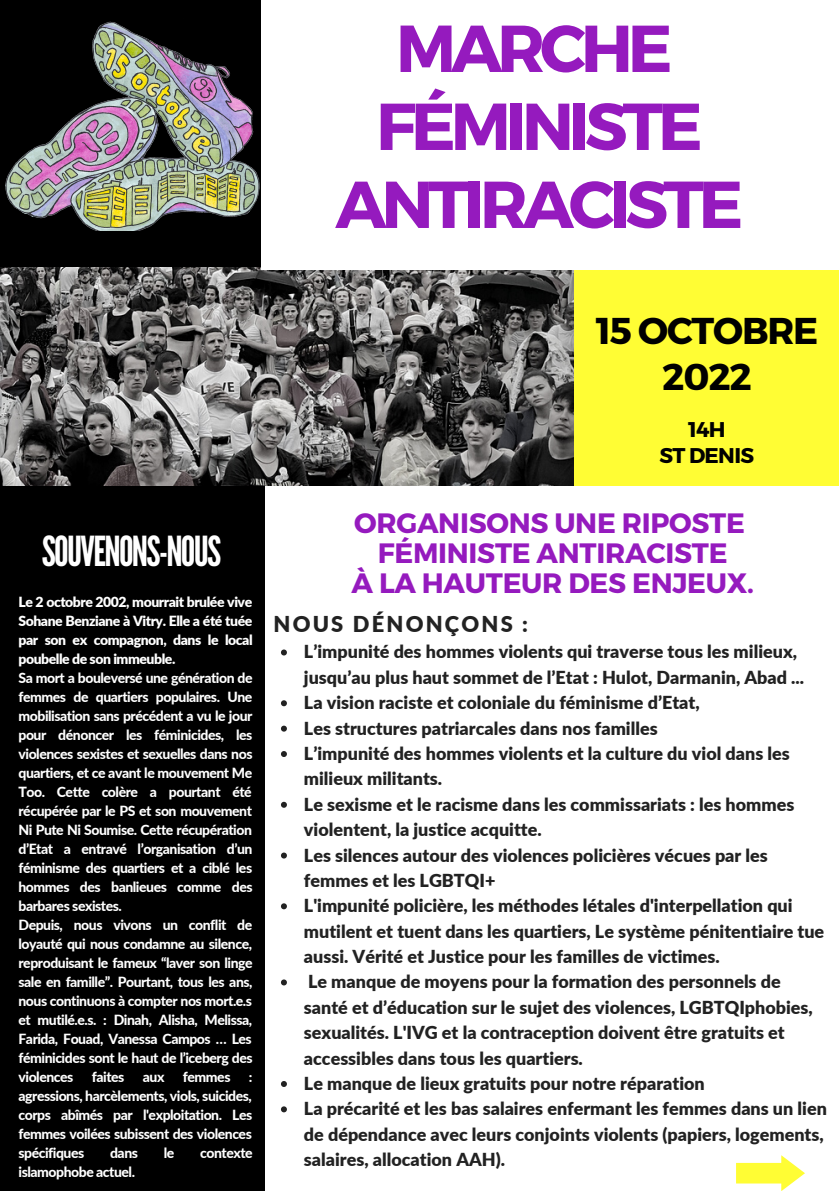
<style>
.page{position:relative;width:839px;height:1191px;background:#fff}
.page>*{position:absolute;margin:0;border:0;box-sizing:border-box;transform-origin:0 0}
.t1{font:700 66.2px/78px "Montserrat";letter-spacing:-.075em;color:#951abe;text-align:center}
.t2{font:41.4px "League Gothic";letter-spacing:-.04em;color:#fff}
.t3{font:700 37.2px/46.6px "Montserrat";letter-spacing:-.035em;color:#000;text-align:center}
.t4{font:700 28px/30px "Montserrat";letter-spacing:-.01em;color:#951abe;text-align:center}
.t5{font:900 21.8px "Lato";letter-spacing:.1em;color:#222}
.t6{font:700 21.2px/26.6px "Montserrat";letter-spacing:-.035em;color:#000;text-align:center}
.t7{font:900 18px/25.4px "Lato";color:#222}
.t8{font:800 14px/19px "Lato";letter-spacing:-.035em;color:#fff}
.t9{font:900 14px/19px "Lato";letter-spacing:-.035em;color:#fff;text-align:justify}
</style>
<div class="page">
<div style="left:0;top:0;width:264px;height:1191px;background:#000"></div>
<svg style="left:0;top:268px;width:574px;height:217px;background:#616060"></svg>
<div style="left:574px;top:268px;width:264px;height:217px;background:#fffd34"></div>
<svg style="left:736px;top:1155px;width:69px;height:36px"></svg>
<img style="left:5px;top:21px;width:255px;height:209px">
<div style="left:261px;top:0;width:577px;height:270px;background:#fff"></div>
<svg style="left:281px;top:650px;width:6px;height:5px"></svg>
<svg style="left:281px;top:700px;width:6px;height:6px"></svg>
<svg style="left:281px;top:726px;width:6px;height:6px"></svg>
<svg style="left:281px;top:751px;width:6px;height:6px"></svg>
<svg style="left:281px;top:802px;width:6px;height:6px"></svg>
<svg style="left:281px;top:853px;width:6px;height:6px"></svg>
<svg style="left:281px;top:903px;width:6px;height:6px"></svg>
<svg style="left:281px;top:979px;width:6px;height:6px"></svg>
<svg style="left:281px;top:1081px;width:6px;height:6px"></svg>
<svg style="left:281px;top:1106px;width:6px;height:6px"></svg>
<h1 class="t1" style="left:335px;top:6px;width:409px">MARCHE<br>FÉMINISTE<br>ANTIRACISTE</h1>
<h2 class="t2" style="left:42px;top:528px;width:181px">SOUVENONS-NOUS</h2>
<p class="t9" style="left:18px;top:592px;width:236px">Le 2 octobre 2002, mourrait brulée vive Sohane Benziane à Vitry. Elle a été tuée par son ex compagnon, dans le local poubelle de son immeuble.</p>
<p class="t8" style="left:18px;top:668px;width:236px">Sa mort a bouleversé une génération de femmes de quartiers populaires. Une mobilisation sans précédent a vu le jour pour dénoncer les féminicides, les violences sexistes et sexuelles dans nos quartiers, et ce avant le mouvement Me Too. Cette colère a pourtant été récupérée par le PS et son mouvement Ni Pute Ni Soumise. Cette récupération d’Etat a entravé l’organisation d’un féminisme des quartiers et a ciblé les hommes des banlieues comme des barbares sexistes.<br>Depuis, nous vivons un conflit de loyauté qui nous condamne au silence, reproduisant le fameux “laver son linge sale en famille”. Pourtant, tous les ans, nous continuons à compter nos mort.e.s et mutilé.e.s. : Dinah, Alisha, Melissa, Farida, Fouad, Vanessa Campos … Les féminicides sont le haut de l’iceberg des violences</p>
<p class="t8" style="left:92px;top:1067px;width:34px">faites</p>
<p class="t8" style="left:143px;top:1067px;width:23px">aux</p>
<p class="t8" style="left:183px;top:1067px;width:49px">femmes</p>
<p class="t8" style="left:18px;top:1067px;width:235px;text-align:justify;text-indent:230px">: agressions, harcèlements, viols, suicides, corps abîmés par l'exploitation. Les femmes voilées subissent des violences spécifiques</p>
<p class="t8" style="left:110px;top:1143px;width:29px">dans</p>
<p class="t8" style="left:164px;top:1143px;width:12px">le</p>
<p class="t8" style="left:200px;top:1143px;width:54px">contexte</p>
<p class="t8" style="left:18px;top:1162px;width:118px">islamophobe actuel.</p>
<h3 class="t3" style="left:595px;top:305px;width:224px">15 OCTOBRE<br>2022</h3>
<p class="t6" style="left:659px;top:415px;width:96px">14H<br>ST DENIS</p>
<h3 class="t4" style="left:351px;top:507px;width:404px">ORGANISONS UNE RIPOSTE<br>FÉMINISTE ANTIRACISTE<br>À LA HAUTEUR DES ENJEUX.</h3>
<p class="t5" style="left:273px;top:610px;width:256px">NOUS DÉNONÇONS :</p>
<p class="t7" style="left:304px;top:639px;width:524px">L’impunité des hommes violents qui traverse tous les milieux, jusqu’au plus haut sommet de l’Etat : Hulot, Darmanin, Abad ...<br>La vision raciste et coloniale du féminisme d’Etat,<br>Les structures patriarcales dans nos familles<br>L’impunité des hommes violents et la culture du viol dans les milieux militants.<br>Le sexisme et le racisme dans les commissariats : les hommes violentent, la justice acquitte.<br>Les silences autour des violences policières vécues par les femmes et les LGBTQI+<br>L'impunité policière, les méthodes létales d'interpellation qui mutilent et tuent dans les quartiers, Le système pénitentiaire tue aussi. Vérité et Justice pour les familles de victimes.<br>Le manque de moyens pour la formation des personnels de<br>santé et d’éducation sur le sujet des violences, LGBTQIphobies, sexualités. L'IVG et la contraception doivent être gratuits et accessibles dans tous les quartiers.<br>Le manque de lieux gratuits pour notre réparation<br>La précarité et les bas salaires enfermant les femmes dans un lien de dépendance avec leurs conjoints violents (papiers, logements, salaires, allocation AAH).</p>
</div>
